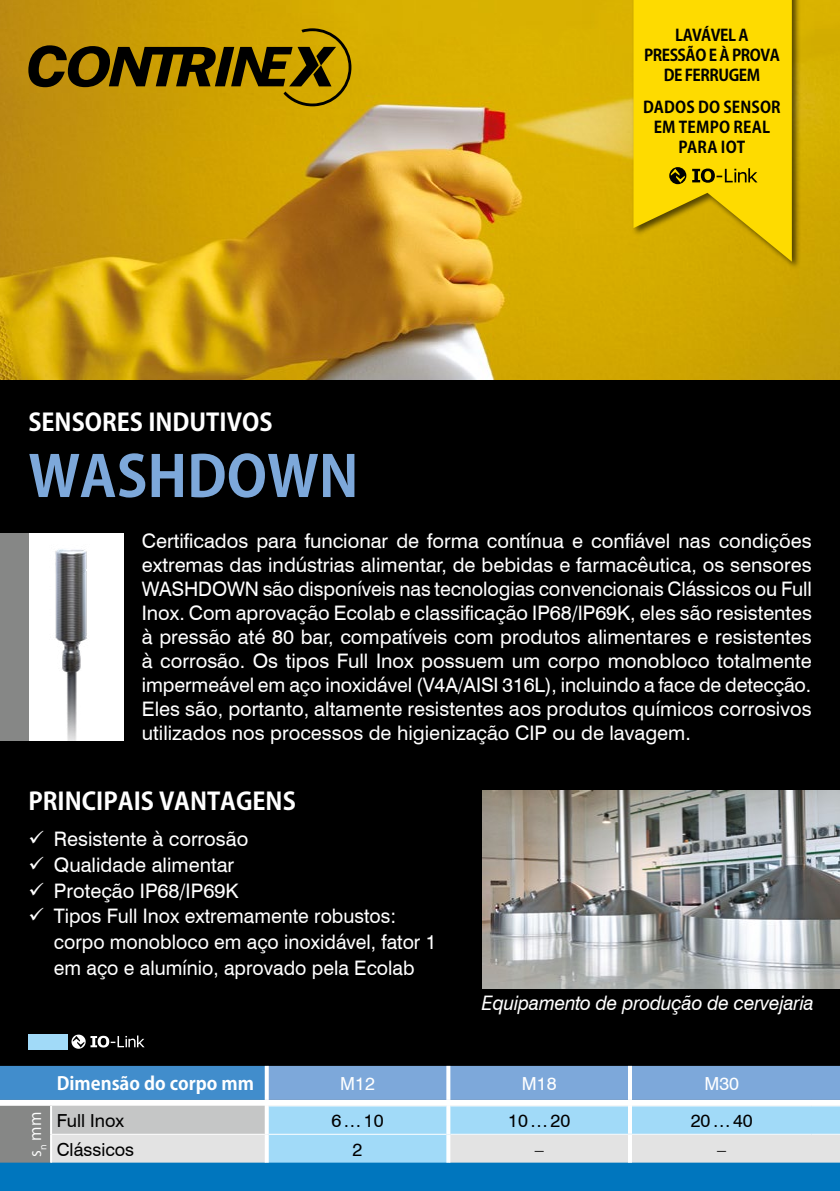
<style>
.page{position:relative;width:840px;height:1191px;background:#fff}
.page>*{position:absolute;margin:0;border:0;box-sizing:border-box;transform-origin:0 0}
.t1{font:700 56px "Koz Go Pro";color:#7da8da}
.t2{font:700 24px "Koz Go Pro";color:#fff}
.t3{font:20px/24px "Swiss 721 BT";color:#fff}
.t4{font:italic 20px "Swiss 721 BT";letter-spacing:-.01em;color:#fff;scale:.95 1}
.t5{font:18px "Swiss 721 BT";color:#000}
.t6{font:700 18px "Koz Go Pro";color:#fff}
.t7{font:18px "Swiss 721 BT";color:#fff}
.t8{font:700 16px/20px "Koz Go Pro";letter-spacing:-.03em;color:#000;text-align:center;scale:.96 1}
.t9{font:700 16px/20px "Koz Go Pro";letter-spacing:.01em;color:#000;text-align:center;scale:.96 1}
.t10{font:16px "Koz Go Pro";color:#fff}
</style>
<div class="page">
<div style="left:0;top:0;width:839px;height:1115px;background:#000"></div>
<div style="left:0;top:1116px;width:839px;height:75px;background:#0076be"></div>
<img style="left:0;top:0;width:839px;height:380px">
<div style="left:0;top:533px;width:124px;height:207px;background:#fff"></div>
<img style="left:55px;top:549px;width:32px;height:191px">
<img style="left:482px;top:790px;width:357px;height:198px">
<div style="left:631px;top:0;width:169px;height:271px;background:#000;opacity:.6"></div>
<svg style="left:633px;top:0;width:158px;height:262px;background:#f4d100"></svg>
<svg style="left:0;top:1065px;width:839px;height:97px;background:#a3c4de"></svg>
<hr style="left:268px;top:1133px;width:178px;height:1px;background:#fff">
<hr style="left:50px;top:1106px;width:2px;height:28px;background:#fff">
<hr style="left:50px;top:1134px;width:2px;height:28px;background:#fff">
<div style="left:28px;top:1034px;width:39px;height:15px;background:#a1daf8"></div>
<svg style="left:71px;top:1034px;width:73px;height:14px"></svg>
<svg style="left:28px;top:28px;width:323px;height:78px"></svg>
<div style="left:0;top:533px;width:28px;height:207px;background:#868786"></div>
<svg style="left:669px;top:167px;width:88px;height:17px"></svg>
<p class="t2" style="left:28px;top:407px;width:245px">SENSORES INDUTIVOS</p>
<h1 class="t1" style="left:28px;top:440px;width:331px">WASHDOWN</h1>
<p class="t8" style="left:643px;top:26px;width:143px">LAVÁVEL A<br>PRESSÃO E À PROVA<br>DE FERRUGEM</p>
<p class="t9" style="left:643px;top:98px;width:145px">DADOS DO SENSOR<br>EM TEMPO REAL<br>PARA IOT</p>
<p class="t3" style="left:142px;top:528px;width:671px;text-align:justify">Certificados para funcionar de forma contínua e confiável nas condições extremas das indústrias alimentar, de bebidas e farmacêutica, os sensores WASHDOWN são disponíveis nas tecnologias convencionais Clássicos ou Full Inox. Com aprovação Ecolab e classificação IP68/IP69K, eles são resistentes à pressão até 80 bar, compatíveis com produtos alimentares e resistentes à corrosão. Os tipos Full Inox possuem um corpo monobloco totalmente impermeável em aço inoxidável (V4A/AISI 316L), incluindo a face de detecção.<br>Eles são, portanto, altamente resistentes aos produtos químicos corrosivos utilizados nos processos de higienização CIP ou de lavagem.</p>
<p class="t2" style="left:28px;top:785px;width:269px">PRINCIPAIS VANTAGENS</p>
<p class="t3" style="left:28px;top:826px;width:221px">✓ Resistente à corrosão</p>
<p class="t3" style="left:28px;top:852px;width:207px">✓ Qualidade alimentar</p>
<p class="t3" style="left:28px;top:877px;width:211px">✓ Proteção IP68/IP69K</p>
<p class="t3" style="left:54px;top:902px;width:384px;line-height:25.6px;text-indent:-26px">✓ Tipos Full Inox extremamente robustos: corpo monobloco em aço inoxidável, fator 1 em aço e alumínio, aprovado pela Ecolab</p>
<p class="t4" style="left:481px;top:988px;width:351px">Equipamento de produção de cervejaria</p>
<p class="t6" style="left:57px;top:1072px;width:199px">Dimensão do corpo mm</p>
<p class="t7" style="left:340px;top:1071px;width:36px">M12</p>
<p class="t7" style="left:521px;top:1071px;width:36px">M18</p>
<p class="t7" style="left:704px;top:1071px;width:36px">M30</p>
<p class="t10" style="left:25px;top:1156px;width:46px;rotate:-90deg">s<sub>n</sub> mm</p>
<p class="t5" style="left:57px;top:1107px;width:69px">Full Inox</p>
<p class="t5" style="left:331px;top:1108px;width:54px">6…10</p>
<p class="t5" style="left:508px;top:1108px;width:64px">10…20</p>
<p class="t5" style="left:690px;top:1108px;width:64px">20…40</p>
<p class="t5" style="left:57px;top:1136px;width:79px">Clássicos</p>
<p class="t5" style="left:352px;top:1136px;width:11px">2</p>
</div>
